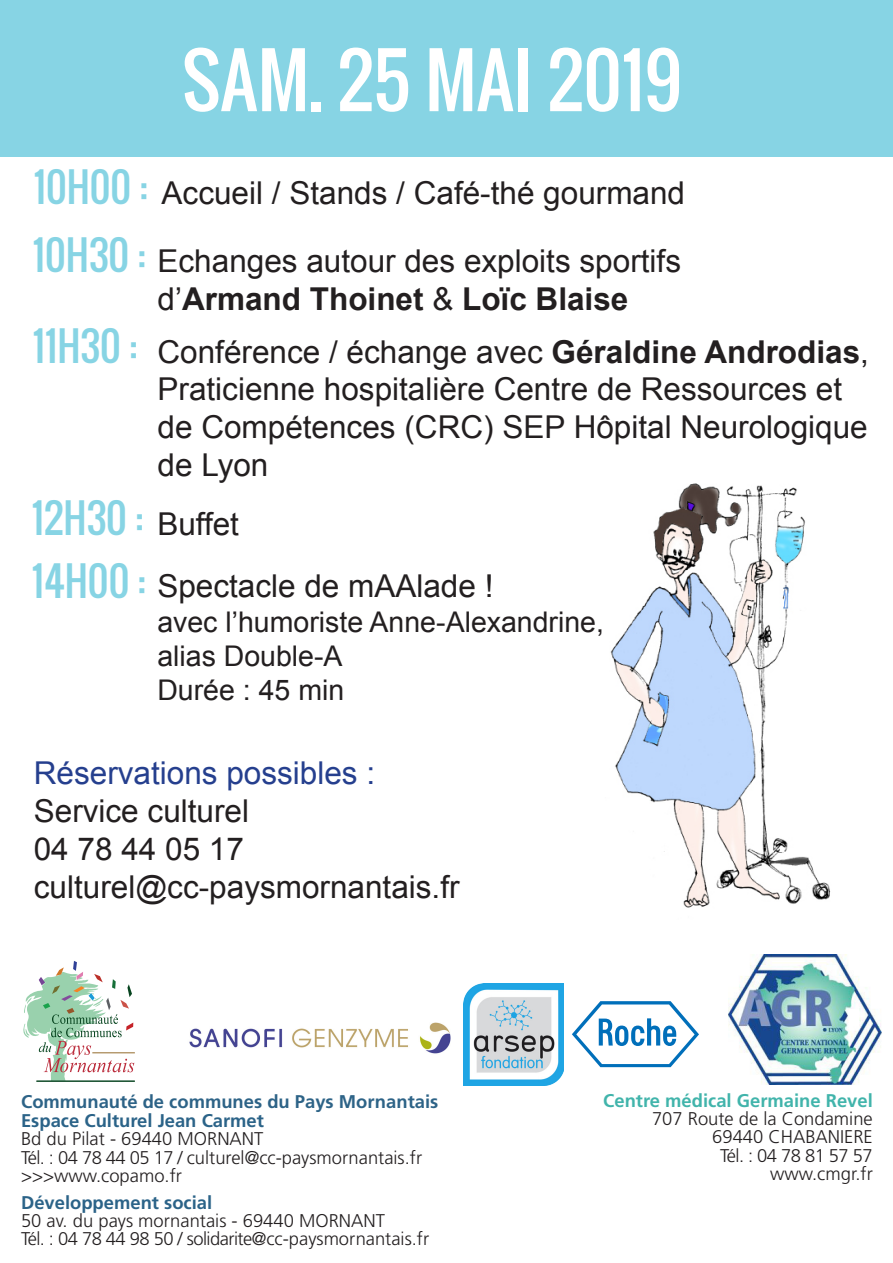
<style>
.page{position:relative;width:893px;height:1263px;background:#fff}
.page>*{position:absolute;margin:0;border:0;box-sizing:border-box;transform-origin:0 0}
.t1{font:72px "Oswald";color:#fff}
.t2{font:39px "Oswald";color:#87d4e4}
.t3{font:31.5px/37.8px "Arial";color:#231f20}
.t4{font:700 31.5px "Arial";color:#231f20}
.t5{font:31.5px "Arial";color:#253f8e}
.t6{font:28.5px/34.2px "Arial";color:#231f20}
.t7{font:300 18.45px "Frutiger LT Std";color:#231f20}
.t8{font:300 18.45px "Frutiger LT Std";letter-spacing:-.03em;color:#231f20}
.t9{font:700 18.45px "Frutiger LT Std";color:#2b6388}
.t10{font:700 18.45px "Frutiger LT Std";color:#2d6387}
.t11{font:700 18.45px "Frutiger LT Std";color:#41b4ab}
.s1{font-weight:400}
.s2{font-weight:700}
</style>
<div class="page">
<div style="left:0;top:0;width:893px;height:156px;background:#87d4e4"></div>
<img style="left:610px;top:483px;width:221px;height:425px">
<img style="left:189px;top:1022px;width:262px;height:32px">
<hr style="left:36px;top:1081px;width:99px;height:1px;background:#07441f">
<hr style="left:92px;top:1052px;width:43px;height:1px;background:#946b2c">
<svg style="left:23px;top:961px;width:111px;height:120px"></svg>
<img style="left:728px;top:955px;width:153px;height:129px">
<img style="left:463px;top:984px;width:101px;height:101px">
<svg style="left:572px;top:1001px;width:127px;height:66px"></svg>
<p class="t1" style="left:182px;top:26px;width:502px">SAM. 25 MAI 2019</p>
<p class="t2" style="left:34px;top:158px;width:115px">10H00 :</p>
<p class="t3" style="left:162px;top:174px;width:525px">Accueil / Stands / Café-thé gourmand</p>
<p class="t2" style="left:33px;top:226px;width:114px">10H30 :</p>
<p class="t3" style="left:158px;top:243px;width:525px">Echanges autour des exploits sportifs</p>
<p class="t4" style="left:158px;top:278px;width:472px"><span class="s1">d’</span>Armand Thoinet <span class="s1">&amp;</span> Loïc Blaise</p>
<p class="t2" style="left:33px;top:317px;width:106px">11H30 :</p>
<p class="t3" style="left:158px;top:333px;width:713px">Conférence / échange avec <span class="s2">Géraldine Androdias</span>,</p>
<p class="t3" style="left:158px;top:371px;width:712px">Praticienne hospitalière Centre de Ressources et de Compétences (CRC) SEP Hôpital Neurologique de Lyon</p>
<p class="t2" style="left:32px;top:489px;width:113px">12H30 :</p>
<p class="t3" style="left:157px;top:505px;width:83px">Buffet</p>
<p class="t2" style="left:32px;top:551px;width:115px">14H00 :</p>
<p class="t3" style="left:157px;top:568px;width:338px">Spectacle de mAAlade !</p>
<p class="t6" style="left:157px;top:605px;width:448px">avec l’humoriste Anne-Alexandrine, alias Double-A</p>
<p class="t6" style="left:157px;top:673px;width:188px">Durée : 45 min</p>
<p class="t5" style="left:34px;top:752px;width:343px">Réservations possibles :</p>
<p class="t3" style="left:34px;top:792px;width:217px">Service culturel</p>
<p class="t3" style="left:34px;top:830px;width:212px">04 78 44 05 17</p>
<p class="t3" style="left:34px;top:868px;width:427px">culturel@cc-paysmornantais.fr</p>
<p class="t10" style="left:21px;top:1091px;width:419px">Communauté de communes du Pays Mornantais</p>
<p class="t9" style="left:21px;top:1109px;width:244px">Espace Culturel Jean Carmet</p>
<p class="t7" style="left:21px;top:1128px;width:244px">Bd du Pilat - 69440 MORNANT</p>
<p class="t7" style="left:21px;top:1147px;width:403px">Tél. : 04 78 44 05 17 / culturel@cc-paysmornantais.fr</p>
<p class="t7" style="left:21px;top:1165px;width:162px">&gt;&gt;&gt;www.copamo.fr</p>
<p class="t9" style="left:21px;top:1191px;width:193px">Développement social</p>
<p class="t7" style="left:21px;top:1210px;width:365px">50 av. du pays mornantais - 69440 MORNANT</p>
<p class="t8" style="left:21px;top:1228px;width:410px">Tél. : 04 78 44 98 50 / solidarite@cc-paysmornantais.fr</p>
<p class="t11" style="left:603px;top:1089px;width:271px">Centre médical Germaine Revel</p>
<p class="t7" style="left:652px;top:1108px;width:222px">707 Route de la Condamine</p>
<p class="t7" style="left:712px;top:1126px;width:162px">69440 CHABANIERE</p>
<p class="t8" style="left:720px;top:1145px;width:154px">Tél. : 04 78 81 57 57</p>
<p class="t7" style="left:770px;top:1163px;width:104px">www.cmgr.fr</p>
</div>
